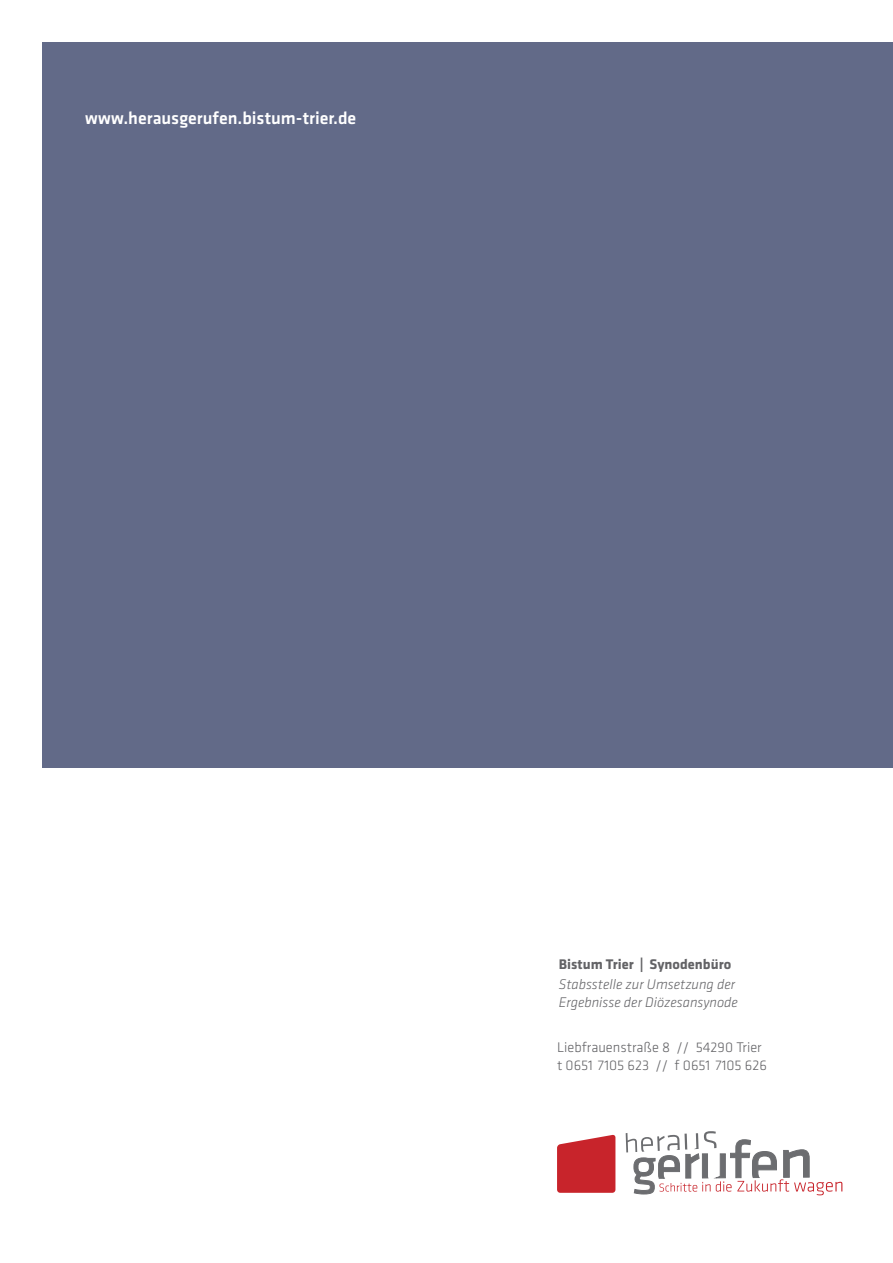
<style>
.page{position:relative;width:893px;height:1263px;background:#fff}
.page>*{position:absolute;margin:0;border:0;box-sizing:border-box;transform-origin:0 0}
.t1{font:500 18px "Klavika Basic";color:#fff}
.copy_klavika_light{font:300 14.4px "Klavika Basic";color:#636366}
.t2{font:italic 300 14.4px/17.4px "Klavika Basic";color:#636366}
.t3{font:700 14.4px "Klavika Basic";color:#636366}
</style>
<div class="page">
<div style="left:43px;top:43px;width:850px;height:724px;background:#626a88"></div>
<svg style="left:557px;top:1134px;width:58px;height:59px;background:#cd3a40"></svg>
<svg style="left:626px;top:1131px;width:216px;height:64px"></svg>
<p class="t1" style="left:85px;top:106px;width:273px">www.herausgerufen.bistum-trier.de</p>
<p class="t3" style="left:559px;top:954px;width:174px">Bistum Trier | Synodenbüro</p>
<p class="t2" style="left:559px;top:975px;width:180px">Stabsstelle zur Umsetzung der<br>Ergebnisse der Diözesansynode</p>
<p class="copy_klavika_light" style="left:557px;top:1039px;width:206px">Liebfrauenstraße 8 // 54290 Trier</p>
<p class="copy_klavika_light" style="left:557px;top:1056px;width:211px">t 0651 7105 623 // f 0651 7105 626</p>
</div>
